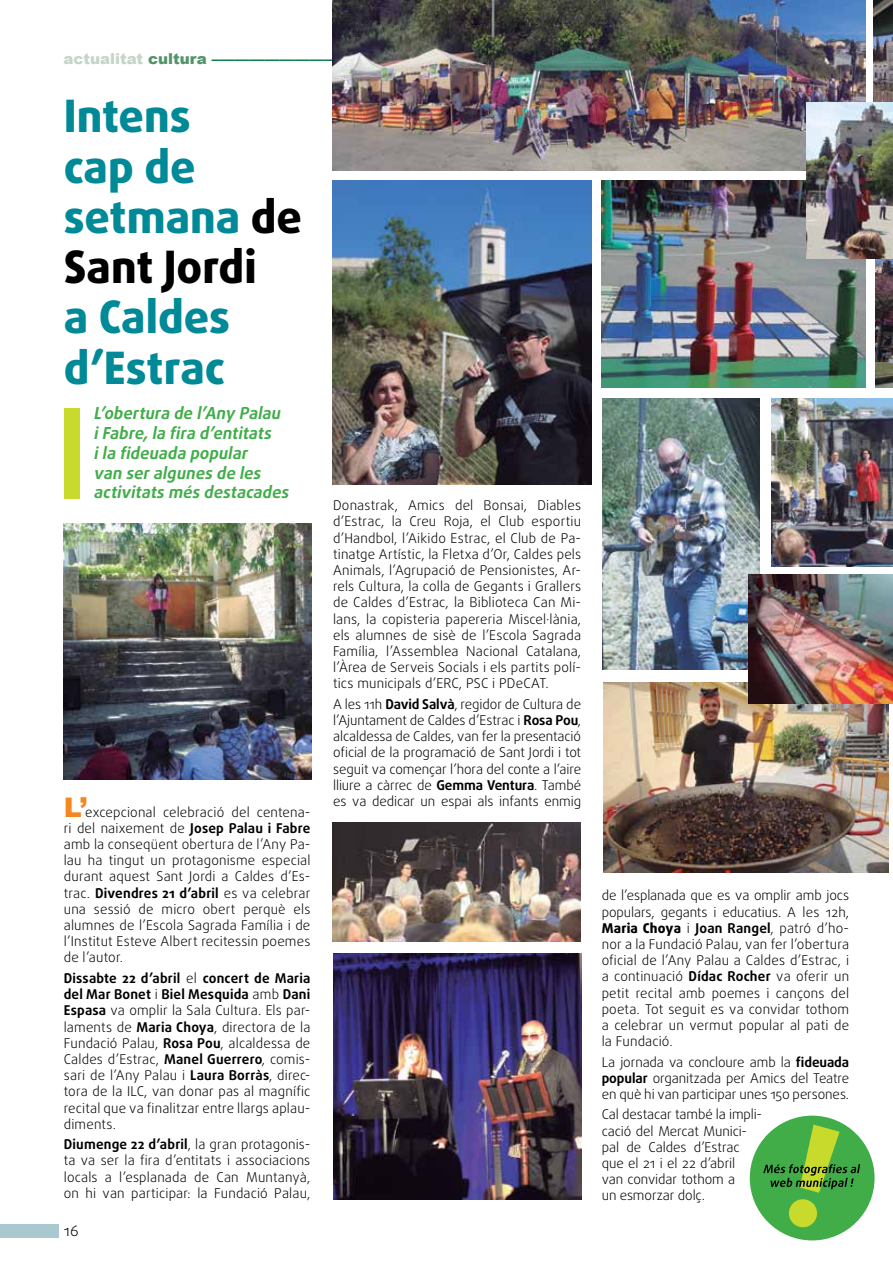
<style>
.page{position:relative;width:893px;height:1263px;background:#fff}
.page>*{position:absolute;margin:0;border:0;box-sizing:border-box;transform-origin:0 0}
.t1{font:800 44.7px/50.2px "Daxline Pro";color:#008997}
.t2{font:italic 700 16.5px/19.8px "Daxline Pro";color:#41ad49}
.t3{font:300 15px "Daxline Pro";color:#000}
.t4{font:300 13.5px/16.2px "Daxline Pro";letter-spacing:.005em;color:#000;text-align:justify}
.s1{color:#000}
.s2{font-family:"Arial";font-weight:900;font-size:27px;color:#f6861f}
.s3{font-weight:700}
.s4{font-weight:800}
</style>
<div class="page">
<div style="left:0;top:1224px;width:59px;height:13px;background:#aac8d0"></div>
<div style="left:64px;top:408px;width:16px;height:91px;background:#c8da2b"></div>
<img style="left:64px;top:523px;width:247px;height:257px">
<img style="left:333px;top:954px;width:248px;height:245px">
<img style="left:874px;top:0;width:19px;height:102px">
<img style="left:333px;top:823px;width:248px;height:118px">
<img style="left:601px;top:181px;width:264px;height:206px">
<img style="left:333px;top:181px;width:258px;height:304px">
<img style="left:875px;top:258px;width:18px;height:129px">
<img style="left:771px;top:398px;width:122px;height:169px">
<img style="left:602px;top:398px;width:158px;height:271px">
<img style="left:604px;top:682px;width:285px;height:190px">
<img style="left:748px;top:574px;width:145px;height:129px">
<img style="left:333px;top:0;width:532px;height:171px">
<img style="left:806px;top:102px;width:87px;height:156px">
<div style="left:750px;top:1115px;width:125px;height:125px;background:#41ad49;border-radius:50%"></div>
<svg style="left:763px;top:1124px;width:97px;height:105px"></svg>
<h1 class="t1" style="left:64px;top:92px;width:240px">Intens<br>cap de setmana <span class="s1">de<br>Sant Jordi</span></h1>
<h1 class="t1" style="left:64px;top:293px;width:168px">a Caldes d’Estrac</h1>
<p class="t2" style="left:94px;top:403px;width:200px">L’obertura de l’Any Palau iFabre,la fira d’entitats ila fideuada popular<br>van seralgunes de les activitats més destacades</p>
<p class="t4" style="left:64px;top:804px;width:248px"><span class="s2">L’</span>excepcional celebració del centena&shy;ri del naixement de <span class="s3">Josep Palau i Fabre </span>amb la conseqüent obertura de l’Any Pa&shy;lau ha tingut un protagonisme especial durant aquest Sant Jordi a Caldes d’Es&shy;trac. <span class="s3">Divendres 21 d’abril</span> es va celebrar una sessió de micro obert perquè els alumnes de l’Escola Sagrada Família i de l’Institut Esteve Albert recitessin poemes de l’autor.</p>
<p class="t4" style="left:64px;top:970px;width:248px"><span class="s3">Dissabte 22 d’abril</span> el <span class="s3">concert de Maria del Mar Bonet</span> i <span class="s3">Biel Mesquida</span> amb <span class="s3">Dani Espasa</span> va omplir la Sala Cultura. Els par&shy;laments de <span class="s3">Maria Choya</span>, directora de la Fundació Palau, <span class="s3">Rosa Pou</span>, alcaldessa de Caldes d’Estrac, <span class="s3">Manel Guerrero</span>, comis&shy;sari de l’Any Palau i <span class="s3">Laura Borràs</span>, direc&shy;tora de la ILC, van donar pas al magnífic recital que va finalitzar entre llargs aplau&shy;diments.</p>
<p class="t4" style="left:64px;top:1136px;width:248px"><span class="s3">Diumenge 22 d’abril</span>, la gran protagonis&shy;ta va ser la fira d’entitats i associacions locals a l’esplanada de Can Muntanyà, on hi van participar: la Fundació Palau,</p>
<p class="t3" style="left:64px;top:1220px;width:17px">16</p>
<p class="t4" style="left:333px;top:497px;width:250px">Donastrak, Amics del Bonsai, Diables d’Estrac, la Creu Roja, el Club esportiu d’Handbol, l’Aikido Estrac, el Club de Pa&shy;tinatge Artístic, la Fletxa d’Or, Caldes pels Animals, l’Agrupació de Pensionistes, Ar&shy;rels Cultura, la colla de Gegants i Grallers de Caldes d’Estrac, la Biblioteca Can Mi&shy;lans, la copisteria papereria Miscel·lània, els alumnes de sisè de l’Escola Sagrada Família, l’Assemblea Nacional Catalana, l’Àrea de Serveis Socials i els partits polí&shy;tics municipals d’ERC, PSC i PDeCAT.</p>
<p class="t4" style="left:333px;top:696px;width:250px">A les 11h <span class="s3">David Salvà</span>, regidor de Cultura de l’Ajuntament de Caldes d’Estrac i <span class="s3">Rosa Pou</span>, alcaldessa de Caldes, van fer la presentació oficial de la programació de Sant Jordi i tot seguit va començar l’hora del conte a l’aire lliure a càrrec de <span class="s3">Gemma Ventura</span>. També es va dedicar un espai als infants enmig</p>
<p class="t4" style="left:602px;top:887px;width:249px">de l’esplanada que es va omplir amb jocs populars, gegants i educatius. A les 12h, <span class="s4">Maria Choya</span> i <span class="s3">Joan Rangel</span>, patró d’ho&shy;nor a la Fundació Palau, van fer l’obertura oficial de l’Any Palau a Caldes d’Estrac, i a continuació <span class="s3">Dídac Rocher</span> va oferir un petit recital amb poemes i cançons del poeta. Tot seguit es va convidar tothom a celebrar un vermut popular al pati de la Fundació.</p>
<p class="t4" style="left:602px;top:1054px;width:249px">La jornada va concloure amb la <span class="s3">fideuada popular</span> organitzada per Amics del Teatre en què hi van participar unes 150 persones.</p>
<p class="t4" style="left:602px;top:1107px;width:162px;text-align:left">Cal destacar també la impli&shy;cació del Mercat Munici&shy;pal de Caldes d’Estrac que el 21 i el 22 d’abril<br>van convidar tothom a<br>un esmorzar dolç.</p>
</div>
